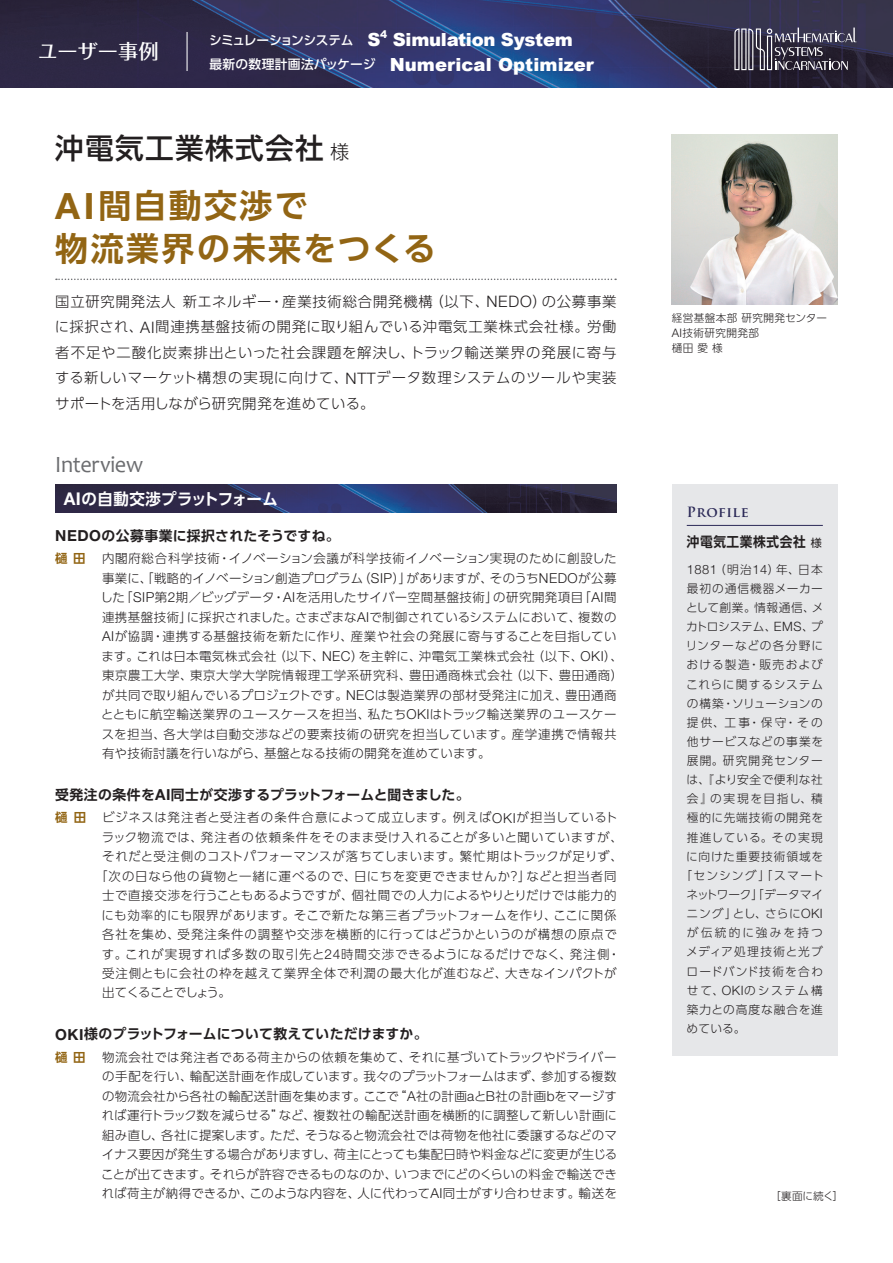
<style>
.page{position:relative;width:893px;height:1263px;background:#fff}
.page>*{position:absolute;margin:0;border:0;box-sizing:border-box;transform-origin:0 0}
.t1{font:33px/42.5px "UD Shin Go Pro De Bold 90 msp RKSJ H";letter-spacing:.075em;color:#926514}
.t2{font:28.65px "UD Shin Go Pro Medium 90 msp RKSJ H";letter-spacing:.045em;color:#231f20}
.t3{font:23.4px "Candara";letter-spacing:-.015em;color:#6c6d70;scale:.95 1}
.t4{font:20.25px "Folk Pro Medium 90 msp RKSJ H";color:#fff}
.t5{font:900 18px/24.5px "Arial";color:#fff}
.t6{font:15.9px "UD Shin Go Pro De Bold 90 msp RKSJ H";letter-spacing:.02em;color:#fff}
.t7{font:14.4px/25.5px "UD Shin Go Pro Light 90 msp RKSJ H";letter-spacing:.04em;color:#231f20;text-align:justify}
.t8{font:13.8px "UD Shin Go Pro De Bold 90 msp RKSJ H";letter-spacing:.02em;color:#231f20}
.t9{font:13.8px "UD Shin Go Pro De Bold 90 msp RKSJ H";letter-spacing:.045em;color:#231f20;scale:.92 1}
.t10{font:700 13.8px "Trajan Pro";letter-spacing:.045em;color:#2b2957}
.t11{font:12.75px "UD Shin Go Pro Medium 90 msp RKSJ H";letter-spacing:-.035em;color:#fff}
.t12{font:12.45px/19.5px "UD Shin Go Pro Light 90 msp RKSJ H";letter-spacing:.04em;color:#231f20}
.t13{font:12.45px "UD Shin Go Pro Light 90 msp RKSJ H";letter-spacing:.06em;color:#231f20}
.t14{font:12.45px "UD Shin Go Pro Light 90 msp RKSJ H";letter-spacing:.07em;color:#231f20}
.t15{font:12.45px "UD Shin Go Pro Light 90 msp RKSJ H";letter-spacing:-.055em;color:#231f20}
.t16{font:11.7px "UD Shin Go Pro Light 90 msp RKSJ H";letter-spacing:.075em;color:#231f20}
.t17{font:11.7px "UD Shin Go Pro Light 90 msp RKSJ H";letter-spacing:.05em;color:#231f20}
.t18{font:11.7px "UD Shin Go Pro Light 90 msp RKSJ H";letter-spacing:.1em;color:#231f20}
.t19{font:11.7px "UD Shin Go Pro Light 90 msp RKSJ H";letter-spacing:-.02em;color:#231f20}
.t20{font:11.7px "UD Shin Go Pro Light 90 msp RKSJ H";color:#231f20}
.t21{font:11.7px "UD Shin Go Pro Light 90 msp RKSJ H";letter-spacing:-.005em;color:#231f20}
.t22{font:11.7px "UD Shin Go Pro Light 90 msp RKSJ H";letter-spacing:.15em;color:#231f20}
.t23{font:11.7px "UD Shin Go Pro Light 90 msp RKSJ H";letter-spacing:.14em;color:#231f20}
.t24{font:11.7px "UD Shin Go Pro Light 90 msp RKSJ H";letter-spacing:.11em;color:#231f20}
.t25{font:11.7px "UD Shin Go Pro Light 90 msp RKSJ H";letter-spacing:.105em;color:#231f20}
.t26{font:11.7px "UD Shin Go Pro Light 90 msp RKSJ H";letter-spacing:.19em;color:#231f20}
.t27{font:10.65px/14.9px "UD Shin Go Pro Light 90 msp RKSJ H";letter-spacing:.035em;color:#231f20}
.t28{font:900 10.5px "Arial";color:#fff}
.s1{font-family:"Arial";font-weight:900;font-size:18px}
.s2{font-family:"UD Shin Go Pro Medium 90 msp RKSJ H";font-weight:400;font-size:12.75px}
.s3{font-family:"UD Shin Go Pro Light 90 msp RKSJ H";font-size:19.2px}
.s4{font-family:"Helvetica Neue";font-weight:700;font-size:36.3px}
.s5{font-family:"Helvetica Neue";font-weight:300;font-size:15.75px}
.s6{font-family:"Helvetica Neue";font-weight:700;font-size:17.55px}
.s7{font-family:"Helvetica Neue";font-weight:700;font-size:15.3px}
.s8{font-family:"UD Shin Go Pro De Bold 90 msp RKSJ H";color:#926514}
.s9{font-family:"Helvetica Neue";font-weight:300;font-size:13.65px}
.s10{font-family:"Helvetica Neue";font-weight:300;font-size:11.7px}
.s11{font-family:"UD Shin Go Pro Regular 90 msp RKSJ H";font-size:11.1px}
.s12{font-family:"Helvetica Neue";font-weight:300;font-size:12.9px}
</style>
<div class="page">
<img style="left:0;top:0;width:893px;height:87px">
<hr style="left:187px;top:32px;width:1px;height:39px;background:#fff">
<svg style="left:734px;top:28px;width:122px;height:42px;background:#595666"></svg>
<svg style="left:56px;top:279px;width:560px;height:1px"></svg>
<img style="left:55px;top:485px;width:561px;height:28px">
<img style="left:672px;top:134px;width:166px;height:170px">
<div style="left:672px;top:484px;width:166px;height:572px;background:#e6e7e9"></div>
<hr style="left:687px;top:525px;width:136px;height:1px;background:#2b2957">
<h3 class="t4" style="left:38px;top:44px;width:123px">ユーザー事例</h3>
<p class="t11" style="left:209px;top:35px;width:173px">シミュレーションシステム <span class="s1">S</span></p>
<p class="t28" style="left:380px;top:26px;width:9px">4</p>
<h3 class="t5" style="left:209px;top:27px;width:386px;text-indent:183px">Simulation System<br><span class="s2">最新の数理計画法パッケージ</span> Numerical Optimizer</h3>
<h2 class="t2" style="left:55px;top:138px;width:295px">沖電気工業株式会社<span class="s3">様</span></h2>
<h1 class="t1" style="left:55px;top:189px;width:382px"><span class="s4">AI</span>間自動交渉で<br>物流業界の未来をつくる</h1>
<p class="t7" style="left:55px;top:291px;width:563px">国立研究開発法人新エネルギー・産業技術総合開発機構（以下、<span class="s5">NEDO</span>）の公募事業に採択され、<span class="s5">AI</span>間連携基盤技術の開発に取り組んでいる沖電気工業株式会社様。労働者不足や二酸化炭素排出といった社会課題を解決し、トラック輸送業界の発展に寄与する新しいマーケット構想の実現に向けて、<span class="s5">NTT</span>データ数理システムのツールや実装サポートを活用しながら研究開発を進めている。</p>
<h3 class="t3" style="left:55px;top:450px;width:94px">Interview</h3>
<p class="t6" style="left:64px;top:493px;width:216px"><span class="s6">AI</span>の自動交渉プラットフォーム</p>
<p class="t8" style="left:55px;top:531px;width:286px"><span class="s7">NEDO</span>の公募事業に採択されたそうですね。</p>
<p class="t12" style="left:101px;top:551px;width:524px;text-indent:-45px"><span class="s8">樋田</span> 内閣府総合科学技術・イノベーション会議が科学技術イノベーション実現のために創設した事業に、「戦略的イノベーション創造プログラム（<span class="s9">SIP</span>）」がありますが、そのうち<span class="s9">NEDO</span>が公募した「<span class="s9">SIP</span>第<span class="s9">2</span>期／ビッグデータ・<span class="s9">AI</span>を活用したサイバー空間基盤技術」の研究開発項目「<span class="s9">AI</span>間連携基盤技術」に採択されました。さまざまな<span class="s9">AI</span>で制御されているシステムにおいて、複数の<span class="s9">AI</span>が協調・連携する基盤技術を新たに作り、産業や社会の発展に寄与することを目指しています。これは日本電気株式会社（以下、<span class="s9">NEC</span>）を主幹に、沖電気工業株式会社（以下、<span class="s9">OKI</span>）、東京農工大学、東京大学大学院情報理工学系研究科、豊田通商株式会社（以下、豊田通商）が共同で取り組んでいるプロジェクトです。<span class="s9">NEC</span>は製造業界の部材受発注に加え、豊田通商とともに航空輸送業界のユースケースを担当、私たち<span class="s9">OKI</span>はトラック輸送業界のユースケースを担当、各大学は自動交渉などの要素技術の研究を担当しています。産学連携で情報共有や技術討議を行いながら、基盤となる技術の開発を進めています。</p>
<p class="t8" style="left:55px;top:790px;width:416px">受発注の条件を<span class="s7">AI</span>同士が交渉するプラットフォームと聞きました。</p>
<p class="t13" style="left:55px;top:813px;width:564px"><span class="s8">樋田</span> ビジネスは発注者と受注者の条件合意によって成立します。例えば<span class="s9">OKI</span>が担当しているト</p>
<p class="t14" style="left:102px;top:832px;width:522px">ラック物流では、発注者の依頼条件をそのまま受け入れることが多いと聞いていますが、</p>
<p class="t12" style="left:102px;top:849px;width:522px">それだと受注側のコストパフォーマンスが落ちてしまいます。繁忙期はトラックが足りず、</p>
<p class="t12" style="left:95px;top:868px;width:523px">「次の日なら他の貨物と一緒に運べるので、日にちを変更できませんか？」などと担当者同</p>
<p class="t12" style="left:102px;top:887px;width:516px">士で直接交渉を行うこともあるようですが、個社間での人力によるやりとりだけでは能力的</p>
<p class="t12" style="left:102px;top:907px;width:516px">にも効率的にも限界があります。そこで新たな第三者プラットフォームを作り、ここに関係</p>
<p class="t12" style="left:102px;top:926px;width:516px">各社を集め、受発注条件の調整や交渉を横断的に行ってはどうかというのが構想の原点で</p>
<p class="t13" style="left:102px;top:949px;width:520px">す。これが実現すれば多数の取引先と<span class="s9">24</span>時間交渉できるようになるだけでなく、発注側・</p>
<p class="t12" style="left:102px;top:965px;width:516px">受注側ともに会社の枠を越えて業界全体で利潤の最大化が進むなど、大きなインパクトが</p>
<p class="t15" style="left:102px;top:988px;width:131px">出てくることでしょう。</p>
<p class="t8" style="left:55px;top:1029px;width:374px"><span class="s7">OKI</span>様のプラットフォームについて教えていただけますか。</p>
<p class="t12" style="left:101px;top:1049px;width:517px;text-align:justify;text-indent:-46px"><span class="s8">樋田</span> 物流会社では発注者である荷主からの依頼を集めて、それに基づいてトラックやドライバーの手配を行い、輸配送計画を作成しています。我々のプラットフォームはまず、参加する複数の物流会社から各社の輸配送計画を集めます。ここで“<span class="s9">A</span>社の計画<span class="s9">a</span>と<span class="s9">B</span>社の計画<span class="s9">b</span>をマージすれば運行トラック数を減らせる”など、複数社の輸配送計画を横断的に調整して新しい計画に組み直し、各社に提案します。ただ、そうなると物流会社では荷物を他社に委譲するなどのマイナス要因が発生する場合がありますし、荷主にとっても集配日時や料金などに変更が生じることが出てきます。それらが許容できるものなのか、いつまでにどのくらいの料金で輸送できれば荷主が納得できるか、このような内容を、人に代わって<span class="s9">AI</span>同士がすり合わせます。輸送を</p>
<p class="t27" style="left:672px;top:312px;width:157px">経営基盤本部研究開発センター<br><span class="s10">AI</span>技術研究開発部<br>樋田愛様</p>
<p class="t10" style="left:687px;top:504px;width:63px">Profile</p>
<p class="t9" style="left:687px;top:537px;width:148px">沖電気工業株式会社<span class="s11">様</span></p>
<p class="t16" style="left:687px;top:565px;width:138px"><span class="s12">1881</span>（明治<span class="s12">14</span>）年、日本</p>
<p class="t16" style="left:687px;top:584px;width:138px">最初の通信機器メーカー</p>
<p class="t17" style="left:686px;top:603px;width:139px">として創業。情報通信、メ</p>
<p class="t19" style="left:686px;top:622px;width:138px">カトロシステム、<span class="s12">EMS</span>、プ</p>
<p class="t16" style="left:686px;top:641px;width:139px">リンターなどの各分野に</p>
<p class="t18" style="left:687px;top:661px;width:138px">おける製造・販売および</p>
<p class="t16" style="left:686px;top:680px;width:139px">これらに関するシステム</p>
<p class="t21" style="left:687px;top:699px;width:138px">の構築・ソリューションの</p>
<p class="t16" style="left:687px;top:718px;width:138px">提供、工事・保守・その</p>
<p class="t16" style="left:687px;top:737px;width:138px">他サービスなどの事業を</p>
<p class="t16" style="left:687px;top:756px;width:138px">展開。研究開発センター</p>
<p class="t17" style="left:686px;top:775px;width:138px">は、『より安全で便利な社</p>
<p class="t23" style="left:687px;top:795px;width:138px">会』の実現を目指し、積</p>
<p class="t16" style="left:687px;top:814px;width:138px">極的に先端技術の開発を</p>
<p class="t24" style="left:687px;top:833px;width:138px">推進している。その実現</p>
<p class="t16" style="left:686px;top:852px;width:138px">に向けた重要技術領域を</p>
<p class="t18" style="left:680px;top:871px;width:145px">「センシング」「スマート</p>
<p class="t20" style="left:686px;top:890px;width:138px">ネットワーク」「データマイ</p>
<p class="t16" style="left:687px;top:909px;width:138px">ニング」とし、さらに<span class="s12">OKI</span></p>
<p class="t26" style="left:687px;top:928px;width:138px">が伝統的に強みを持つ</p>
<p class="t16" style="left:686px;top:948px;width:138px">メディア処理技術と光ブ</p>
<p class="t25" style="left:686px;top:967px;width:138px">ロードバンド技術を合わ</p>
<p class="t22" style="left:687px;top:986px;width:138px">せて、<span class="s12">OKI</span>のシステム構</p>
<p class="t16" style="left:687px;top:1005px;width:138px">築力との高度な融合を進</p>
<p class="t16" style="left:686px;top:1024px;width:60px">めている。</p>
<p class="t27" style="left:770px;top:1190px;width:75px">［裏面に続く］</p>
</div>
